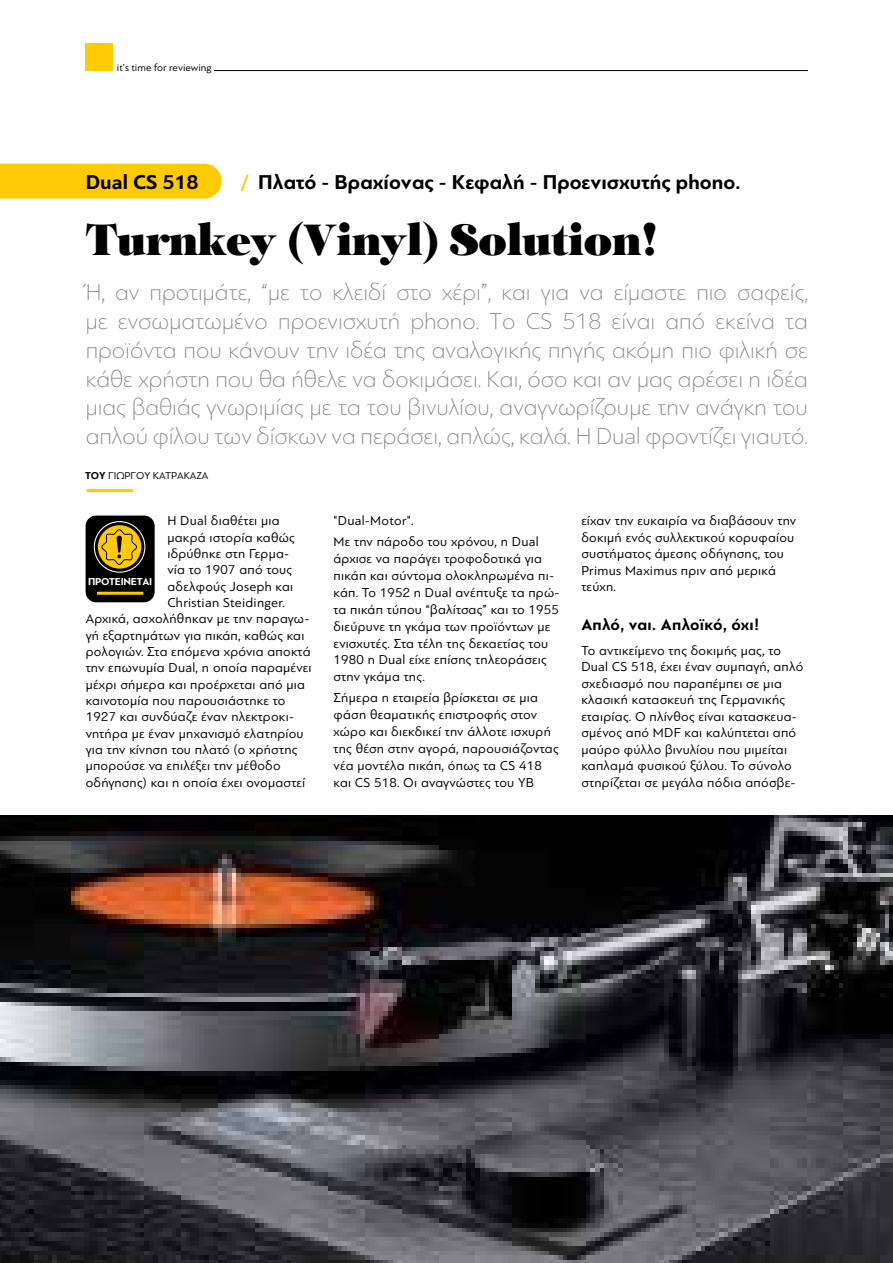
<style>
.page{position:relative;width:893px;height:1263px;background:#fff}
.page>*{position:absolute;margin:0;border:0;box-sizing:border-box;transform-origin:0 0}
.t1{font:45px "PF Regal Display Pro U Black";letter-spacing:-.02em;color:#000}
.t2{font:100 24px/28.8px "PF Bague Sans Pro";color:#808284;text-align:justify}
.t3{font:700 21px "PF Bague Sans Pro";color:#000}
.t4{font:700 16.5px "PF Bague Sans Pro";letter-spacing:.02em;color:#000}
.t5{font:13.5px/16.8px "PF Bague Sans Pro";letter-spacing:.02em;color:#000}
.t6{font:10.5px "PF Bague Sans Pro";color:#000}
.t7{font:700 10.5px "PF Bague Sans Pro";letter-spacing:-.02em;color:#fff}
.s1{color:#ffcb05}
.s2{font-weight:700}
</style>
<div class="page">
<hr style="left:214px;top:70px;width:594px;height:1px;background:#000">
<div style="left:85px;top:43px;width:27px;height:28px;background:#ffcb05"></div>
<div style="left:0;top:164px;width:222px;height:35px;background:#ffcb05"></div>
<hr style="left:87px;top:489px;width:46px;height:3px;background:#ffcb05">
<img style="left:0;top:815px;width:893px;height:448px">
<div style="left:86px;top:515px;width:69px;height:87px;background:#000;border-radius:11px"></div>
<div style="left:94px;top:521px;width:51px;height:52px;border:1px solid #fff;border-radius:50%"></div>
<div style="left:98px;top:525px;width:43px;height:44px;background:#ffcb05;border-radius:50%"></div>
<svg style="left:101px;top:529px;width:36px;height:36px"></svg>
<hr style="left:97px;top:592px;width:46px;height:3px;background:#ffcb05">
<p class="t6" style="left:117px;top:64px;width:96px">it’s time for reviewing</p>
<h3 class="t3" style="left:86px;top:174px;width:114px">Dual CS 518</h3>
<h3 class="t3" style="left:241px;top:169px;width:501px"><span class="s1">/</span> Πλατό - Βραχίονας - Κεφαλή - Προενισχυτής phono.</h3>
<h1 class="t1" style="left:86px;top:221px;width:575px">Turnkey (Vinyl) Solution!</h1>
<p class="t2" style="left:86px;top:278px;width:724px">Ή, αν προτιμάτε, “με το κλειδί στο χέρι”, και για να είμαστε πιο σαφείς, με ενσωματωμένο προενισχυτή phono. Το CS 518 είναι από εκείνα τα προϊόντα που κάνουν την ιδέα της αναλογικής πηγής ακόμη πιο φιλική σε κάθε χρήστη που θα ήθελε να δοκιμάσει. Και, όσο και αν μας αρέσει η ιδέα μιας βαθιάς γνωριμίας με τα του βινυλίου, αναγνωρίζουμε την ανάγκη του απλού φίλου των δίσκων να περάσει, απλώς, καλά. Η Dual φροντίζει γιαυτό.</p>
<p class="t6" style="left:85px;top:470px;width:125px"><span class="s2">ΤΟΥ</span> ΓΙΏΡΓΟΥ ΚΑΤΡΑΚΑΖΑ</p>
<p class="t5" style="left:167px;top:512px;width:114px">Η Dual διαθέτει μια</p>
<p class="t5" style="left:167px;top:529px;width:129px">μακρά ιστορία καθώς</p>
<p class="t5" style="left:167px;top:545px;width:123px">ιδρύθηκε στη Γερμα-</p>
<p class="t5" style="left:167px;top:561px;width:126px">νία το 1907 από τους</p>
<p class="t5" style="left:167px;top:578px;width:127px">αδελφούς Joseph και</p>
<p class="t5" style="left:167px;top:594px;width:119px">Christian Steidinger.</p>
<p class="t5" style="left:86px;top:610px;width:225px">Αρχικά, ασχολήθηκαν με την παραγω-</p>
<p class="t5" style="left:86px;top:627px;width:220px">γή εξαρτημάτων για πικάπ, καθώς και</p>
<p class="t5" style="left:86px;top:643px;width:226px">ρολογιών. Στα επόμενα χρόνια αποκτά</p>
<p class="t5" style="left:86px;top:659px;width:227px">την επωνυμία Dual, η οποία παραμένει</p>
<p class="t5" style="left:86px;top:676px;width:221px">μέχρι σήμερα και προέρχεται από μια</p>
<p class="t5" style="left:86px;top:692px;width:201px">καινοτομία που παρουσιάστηκε το</p>
<p class="t5" style="left:86px;top:708px;width:210px">1927 και συνδύαζε έναν ηλεκτροκι-</p>
<p class="t5" style="left:86px;top:725px;width:219px">νητήρα με έναν μηχανισμό ελατηρίου</p>
<p class="t5" style="left:86px;top:741px;width:213px">για την κίνηση του πλατό (ο χρήστης</p>
<p class="t5" style="left:86px;top:758px;width:196px">μπορούσε να επιλέξει την μέθοδο</p>
<p class="t5" style="left:86px;top:774px;width:221px">οδήγησης) και η οποία έχει ονομαστεί</p>
<p class="t7" style="left:88px;top:575px;width:66px">ΠΡΟΤΕΙΝΕΤΑΙ</p>
<p class="t5" style="left:333px;top:510px;width:207px;line-height:21.1px">"Dual-Motor".<br>Με την πάροδο του χρόνου, η Dual</p>
<p class="t5" style="left:333px;top:550px;width:228px">άρχισε να παράγει τροφοδοτικά για πικάπ και σύντομα ολοκληρωμένα πι&shy;κάπ. Το 1952 η Dual ανέπτυξε τα πρώ&shy;τα πικάπ τύπου “βαλίτσας” και το 1955 διεύρυνε τη γκάμα των προϊόντων με ενισχυτές. Στα τέλη της δεκαετίας του<br>1980 η Dual είχε επίσης τηλεοράσεις στην γκάμα της.</p>
<p class="t5" style="left:333px;top:689px;width:227px">Σήμερα η εταιρεία βρίσκεται σε μια φάση θεαματικής επιστροφής στον χώρο και διεκδικεί την άλλοτε ισχυρή της θέση στην αγορά, παρουσιάζοντας νέα μοντέλα πικάπ, όπως τα CS 418 και CS 518. Οι αναγνώστες του YB</p>
<p class="t5" style="left:581px;top:512px;width:216px">είχαν την ευκαιρία να διαβάσουν την δοκιμή ενός συλλεκτικού κορυφαίου συστήματος άμεσης οδήγησης, του<br>Primus Maximus πριν από μερικά τεύχη.</p>
<p class="t4" style="left:581px;top:614px;width:179px">Απλό, ναι. Απλοϊκό, όχι!</p>
<p class="t5" style="left:581px;top:642px;width:224px">Το αντικείμενο της δοκιμής μας, το Dual CS 518, έχει έναν συμπαγή, απλό σχεδιασμό που παραπέμπει σε μια κλασική κατασκευή της Γερμανικής εταιρίας. Ο πλίνθος είναι κατασκευα&shy;σμένος από MDF και καλύπτεται από μαύρο φύλλο βινυλίου που μιμείται καπλαμά φυσικού ξύλου. Το σύνολο στηρίζεται σε μεγάλα πόδια απόσβε-</p>
</div>
